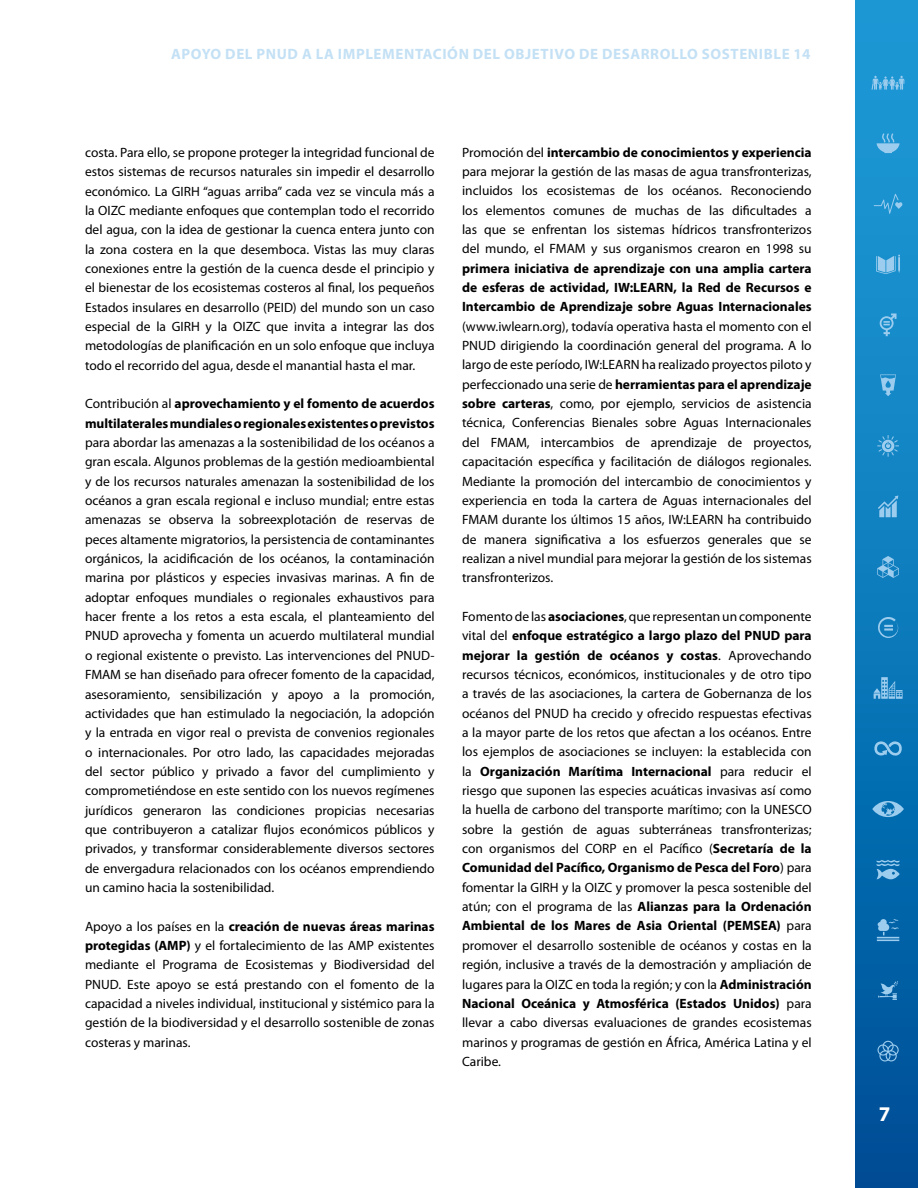
<style>
.page{position:relative;width:918px;height:1188px;background:#fff}
.page>*{position:absolute;margin:0;border:0;box-sizing:border-box;transform-origin:0 0}
.t1{font:700 21px "Myriad Pro";color:#fff}
.t2{font:700 15px "Myriad Pro";letter-spacing:.04em;color:#9cccee}
.t3{font:13.5px/19.4px "Myriad Pro";color:#000;text-align:justify}
.t4{font:700 13.5px/19.4px "Myriad Pro";color:#000}
.s1{font-weight:400}
.s2{font-weight:700}
</style>
<div class="page">
<div style="left:856px;top:0;width:62px;height:1188px;background:linear-gradient(to bottom,#1fa0db,#005199)"></div>
<svg style="left:874px;top:741px;width:28px;height:15px"></svg>
<svg style="left:877px;top:133px;width:23px;height:20px"></svg>
<svg style="left:878px;top:496px;width:20px;height:21px"></svg>
<svg style="left:880px;top:313px;width:17px;height:23px"></svg>
<svg style="left:876px;top:255px;width:24px;height:19px"></svg>
<svg style="left:877px;top:616px;width:22px;height:22px"></svg>
<svg style="left:878px;top:1041px;width:21px;height:21px"></svg>
<svg style="left:877px;top:435px;width:22px;height:22px"></svg>
<svg style="left:874px;top:677px;width:29px;height:22px"></svg>
<svg style="left:872px;top:801px;width:32px;height:16px"></svg>
<svg style="left:880px;top:374px;width:16px;height:22px"></svg>
<svg style="left:877px;top:860px;width:23px;height:19px"></svg>
<svg style="left:874px;top:194px;width:28px;height:20px"></svg>
<svg style="left:872px;top:76px;width:32px;height:14px"></svg>
<svg style="left:877px;top:556px;width:22px;height:22px"></svg>
<svg style="left:878px;top:981px;width:20px;height:19px"></svg>
<svg style="left:877px;top:919px;width:22px;height:22px"></svg>
<p class="t2" style="left:171px;top:46px;width:641px">APOYO DEL PNUD A LA IMPLEMENTACIÓN DEL OBJETIVO DE DESARROLLO SOSTENIBLE 14</p>
<p class="t3" style="left:85px;top:143px;width:351px">costa. Para ello, se propone proteger la integridad funcional de estos sistemas de recursos naturales sin impedir el desarrollo económico. La GIRH “aguas arriba” cada vez se vincula más a la OIZC mediante enfoques que contemplan todo el recorrido del agua, con la idea de gestionar la cuenca entera junto con la zona costera en la que desemboca. Vistas las muy claras conexiones entre la gestión de la cuenca desde el principio y el bienestar de los ecosistemas costeros al final, los pequeños Estados insulares en desarrollo (PEID) del mundo son un caso especial de la GIRH y la OIZC que invita a integrar las dos metodologías de planificación en un solo enfoque que incluya todo el recorrido del agua, desde el manantial hasta el mar.</p>
<p class="t4" style="left:85px;top:394px;width:351px"><span class="s1">Contribución al</span> aprovechamiento y el fomento de acuerdos multilaterales mundiales o regionales existentes o previstos</p>
<p class="t3" style="left:85px;top:433px;width:351px">para abordar las amenazas a la sostenibilidad de los océanos a gran escala. Algunos problemas de la gestión medioambiental y de los recursos naturales amenazan la sostenibilidad de los océanos a gran escala regional e incluso mundial; entre estas amenazas se observa la sobreexplotación de reservas de peces altamente migratorios, la persistencia de contaminantes orgánicos, la acidificación de los océanos, la contaminación marina por plásticos y especies invasivas marinas. A fin de adoptar enfoques mundiales o regionales exhaustivos para hacer frente a los retos a esta escala, el planteamiento del PNUD aprovecha y fomenta un acuerdo multilateral mundial o regional existente o previsto. Las intervenciones del PNUD-FMAM se han diseñado para ofrecer fomento de la capacidad, asesoramiento, sensibilización y apoyo a la promoción, actividades que han estimulado la negociación, la adopción y la entrada en vigor real o prevista de convenios regionales o internacionales. Por otro lado, las capacidades mejoradas del sector público y privado a favor del cumplimiento y comprometiéndose en este sentido con los nuevos regímenes jurídicos generaron las condiciones propicias necesarias que contribuyeron a catalizar flujos económicos públicos y privados, y transformar considerablemente diversos sectores de envergadura relacionados con los océanos emprendiendo un camino hacia la sostenibilidad.</p>
<p class="t3" style="left:85px;top:917px;width:351px">Apoyo a los países en la <span class="s2">creación de nuevas áreas marinas protegidas (AMP)</span> y el fortalecimiento de las AMP existentes mediante el Programa de Ecosistemas y Biodiversidad del PNUD. Este apoyo se está prestando con el fomento de la capacidad a niveles individual, institucional y sistémico para la gestión de la biodiversidad y el desarrollo sostenible de zonas costeras y marinas.</p>
<p class="t3" style="left:462px;top:143px;width:351px">Promoción del <span class="s2">intercambio de conocimientos y experiencia </span>para mejorar la gestión de las masas de agua transfronterizas, incluidos los ecosistemas de los océanos. Reconociendo los elementos comunes de muchas de las dificultades a las que se enfrentan los sistemas hídricos transfronterizos del mundo, el FMAM y sus organismos crearon en 1998 su</p>
<p class="t4" style="left:462px;top:259px;width:351px;text-align:justify">primera iniciativa de aprendizaje con una amplia cartera de esferas de actividad, IW:LEARN, la Red de Recursos e Intercambio de Aprendizaje sobre Aguas Internacionales</p>
<p class="t3" style="left:462px;top:317px;width:351px">(www.iwlearn.org), todavía operativa hasta el momento con el PNUD dirigiendo la coordinación general del programa. A lo largo de este período, IW:LEARN ha realizado proyectos piloto y perfeccionado una serie de <span class="s2">herramientas para el aprendizaje sobre carteras</span>, como, por ejemplo, servicios de asistencia técnica, Conferencias Bienales sobre Aguas Internacionales del FMAM, intercambios de aprendizaje de proyectos, capacitación específica y facilitación de diálogos regionales.<br>Mediante la promoción del intercambio de conocimientos y experiencia en toda la cartera de Aguas internacionales del FMAM durante los últimos 15 años, IW:LEARN ha contribuido de manera significativa a los esfuerzos generales que se realizan a nivel mundial para mejorar la gestión de los sistemas transfronterizos.</p>
<p class="t3" style="left:462px;top:607px;width:351px">Fomento de las <span class="s2">asociaciones</span>, que representan un componente vital del <span class="s2">enfoque estratégico a largo plazo del PNUD para mejorar la gestión de océanos y costas</span>. Aprovechando recursos técnicos, económicos, institucionales y de otro tipo a través de las asociaciones, la cartera de Gobernanza de los océanos del PNUD ha crecido y ofrecido respuestas efectivas a la mayor parte de los retos que afectan a los océanos. Entre los ejemplos de asociaciones se incluyen: la establecida con la <span class="s2">Organización Marítima Internacional</span> para reducir el riesgo que suponen las especies acuáticas invasivas así como la huella de carbono del transporte marítimo; con la UNESCO sobre la gestión de aguas subterráneas transfronterizas; con organismos del CORP en el Pacífico (<span class="s2">Secretaría de la Comunidad del Pacífico, Organismo de Pesca del Foro</span>) para fomentar la GIRH y la OIZC y promover la pesca sostenible del atún; con el programa de las <span class="s2">Alianzas para la Ordenación Ambiental de los Mares de Asia Oriental (PEMSEA)</span> para promover el desarrollo sostenible de océanos y costas en la región, inclusive a través de la demostración y ampliación de lugares para la OIZC en toda la región; y con la <span class="s2">Administración Nacional Oceánica y Atmosférica (Estados Unidos)</span> para llevar a cabo diversas evaluaciones de grandes ecosistemas marinos y programas de gestión en África, América Latina y el Caribe.</p>
<h1 class="t1" style="left:879px;top:1102px;width:13px">7</h1>
</div>
